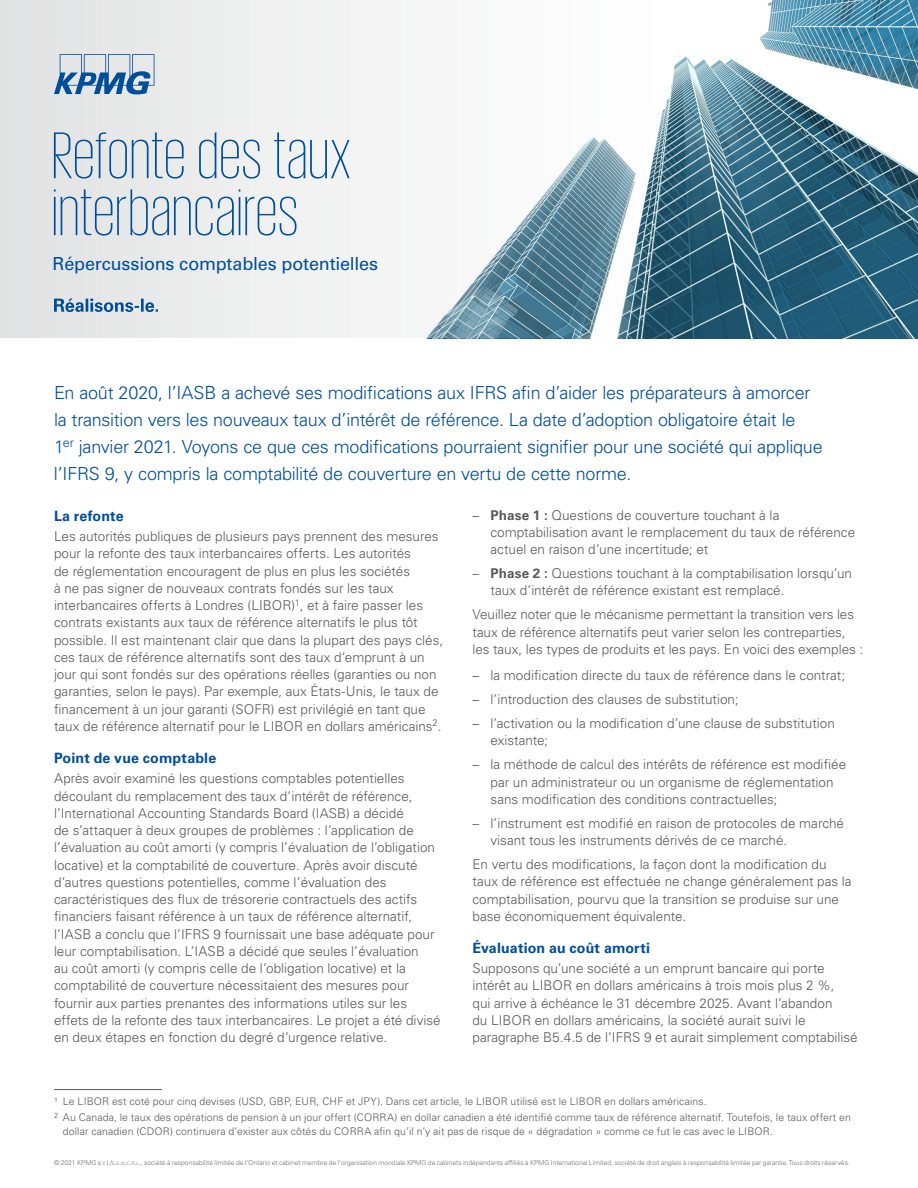
<style>
.page{position:relative;width:918px;height:1188px;background:#fff}
.page>*{position:absolute;margin:0;border:0;box-sizing:border-box;transform-origin:0 0}
.t1{font:200 67.5px/57px "KPMG";letter-spacing:.01em;color:#004e98}
.t2{font:300 18px/27px "Univers LT Std";letter-spacing:-.015em;color:#004e98}
.t3{font:18px "Univers LT Std";letter-spacing:-.01em;color:#004e98}
.t4{font:700 14.25px "Univers LT Std";letter-spacing:.01em;color:#004e98}
.t5{font:300 13.5px/17.2px "Univers LT Std";color:#58595b}
.t6{font:300 10.5px/16.5px "Univers LT Std";letter-spacing:.01em;color:#58595b}
.t7{font:300 6.75px "Univers LT Std";letter-spacing:-.005em;color:#6d6e71}
.s1{font-weight:700}
.s2{font-size:4.8px}
.s3{font-style:inherit}
</style>
<div class="page">
<hr style="left:54px;top:1089px;width:108px;height:1px;background:#58595b">
<svg style="left:0;top:0;width:918px;height:338px"></svg>
<svg style="left:54px;top:54px;width:100px;height:40px;background:#94b0cb"></svg>
<svg style="left:54px;top:298px;width:104px;height:14px"></svg>
<h1 class="t1" style="left:52px;top:126px;width:300px">Refonte des taux interbancaires</h1>
<h2 class="t3" style="left:53px;top:253px;width:327px">Répercussions comptables potentielles</h2>
<p class="t2" style="left:54px;top:379px;width:770px">En août 2020, l’IASB a achevé ses modifications aux IFRS afin d’aider les préparateurs à amorcer la transition vers les nouveaux taux d’intérêt de référence. La date d’adoption obligatoire était le<br>1<sup>er</sup> janvier 2021. Voyons ce que ces modifications pourraient signifier pour une société qui applique l’IFRS 9, y compris la comptabilité de couverture en vertu de cette norme.</p>
<p class="t4" style="left:54px;top:508px;width:71px">La refonte</p>
<p class="t5" style="left:54px;top:528px;width:391px">Les autorités publiques de plusieurs pays prennent des mesures pour la refonte des taux interbancaires offerts. Les autorités<br>de réglementation encouragent de plus en plus les sociétés<br>à ne pas signer de nouveaux contrats fondés sur les taux interbancaires offerts à Londres (LIBOR)<sup>1</sup>, et à faire passer les contrats existants aux taux de référence alternatifs le plus tôt possible. Il est maintenant clair que dans la plupart des pays clés, ces taux de référence alternatifs sont des taux d’emprunt à un jour qui sont fondés sur des opérations réelles (garanties ou non garanties, selon le pays). Par exemple, aux États-Unis, le taux de financement à un jour garanti (SOFR) est privilégié en tant que taux de référence alternatif pour le LIBOR en dollars américains<sup>2</sup>.</p>
<p class="t4" style="left:54px;top:750px;width:164px">Point de vue comptable</p>
<p class="t5" style="left:54px;top:770px;width:388px">Après avoir examiné les questions comptables potentielles découlant du remplacement des taux d’intérêt de référence, l’International Accounting Standards Board (IASB) a décidé<br>de s’attaquer à deux groupes de problèmes : l’application de l’évaluation au coût amorti (y compris l’évaluation de l’obligation locative) et la comptabilité de couverture. Après avoir discuté d’autres questions potentielles, comme l’évaluation des caractéristiques des flux de trésorerie contractuels des actifs financiers faisant référence à un taux de référence alternatif, l’IASB a conclu que l’IFRS 9 fournissait une base adéquate pour leur comptabilisation. L’IASB a décidé que seules l’évaluation<br>au coût amorti (y compris celle de l’obligation locative) et la comptabilité de couverture nécessitaient des mesures pour fournir aux parties prenantes des informations utiles sur les effets de la refonte des taux interbancaires. Le projet a été divisé en deux étapes en fonction du degré d’urgence relative.</p>
<p class="t5" style="left:490px;top:506px;width:366px;text-indent:-18px">– <span class="s1">Phase 1 :</span> Questions de couverture touchant à la comptabilisation avant le remplacement du taux de référence actuel en raison d’une incertitude; et</p>
<p class="t5" style="left:490px;top:565px;width:363px;text-indent:-18px">– <span class="s1">Phase 2 :</span> Questions touchant à la comptabilisation lorsqu’un taux d’intérêt de référence existant est remplacé.</p>
<p class="t5" style="left:472px;top:606px;width:392px">Veuillez noter que le mécanisme permettant la transition vers les taux de référence alternatifs peut varier selon les contreparties, les taux, les types de produits et les pays. En voici des exemples :</p>
<p class="t5" style="left:472px;top:667px;width:374px">– la modification directe du taux de référence dans le contrat;</p>
<p class="t5" style="left:472px;top:691px;width:267px">– l’introduction des clauses de substitution;</p>
<p class="t5" style="left:490px;top:715px;width:346px;text-indent:-18px">– l’activation ou la modification d’une clause de substitution existante;</p>
<p class="t5" style="left:490px;top:756px;width:357px;text-indent:-18px">– la méthode de calcul des intérêts de référence est modifiée par un administrateur ou un organisme de réglementation sans modification des conditions contractuelles;</p>
<p class="t5" style="left:490px;top:814px;width:355px;text-indent:-18px">– l’instrument est modifié en raison de protocoles de marché visant tous les instruments dérivés de ce marché.</p>
<p class="t5" style="left:472px;top:856px;width:381px">En vertu des modifications, la façon dont la modification du taux de référence est effectuée ne change généralement pas la comptabilisation, pourvu que la transition se produise sur une base économiquement équivalente.</p>
<p class="t4" style="left:472px;top:940px;width:179px">Évaluation au coût amorti</p>
<p class="t5" style="left:472px;top:960px;width:387px">Supposons qu’une société a un emprunt bancaire qui porte intérêt au LIBOR en dollars américains à trois mois plus 2 %,<br>qui arrive à échéance le 31 décembre 2025. Avant l’abandon<br>du LIBOR en dollars américains, la société aurait suivi le paragraphe B5.4.5 de l’IFRS 9 et aurait simplement comptabilisé</p>
<p class="t6" style="left:54px;top:1093px;width:799px">¹ Le LIBOR est coté pour cinq devises (USD, GBP, EUR, CHF et JPY). Dans cet article, le LIBOR utilisé est le LIBOR en dollars américains.<br><sup>2</sup> Au Canada, le taux des opérations de pension à un jour offert (CORRA) en dollar canadien a été identifié comme taux de référence alternatif. Toutefois, le taux offert en</p>
<p class="t6" style="left:63px;top:1123px;width:712px">dollar canadien (CDOR) continuera d’exister aux côtés du CORRA afin qu’il n’y ait pas de risque de « dégradation » comme ce fut le cas avec le LIBOR.</p>
<p class="t7" style="left:54px;top:1159px;width:797px">© 2021 KPMG s.r.l./<span class="s2">S</span><span class="s3">.</span><span class="s2">E</span><span class="s3">.</span><span class="s2">N</span><span class="s3">.</span><span class="s2">C</span><span class="s3">.</span><span class="s2">R</span><span class="s3">.</span><span class="s2">L</span><span class="s3">.</span>, société à responsabilité limitée de l’Ontario et cabinet membre de l’organisation mondiale KPMG de cabinets indépendants affiliés à KPMG International Limited, société de droit anglais à responsabilité limitée par garantie. Tous droits réservés.</p>
</div>
